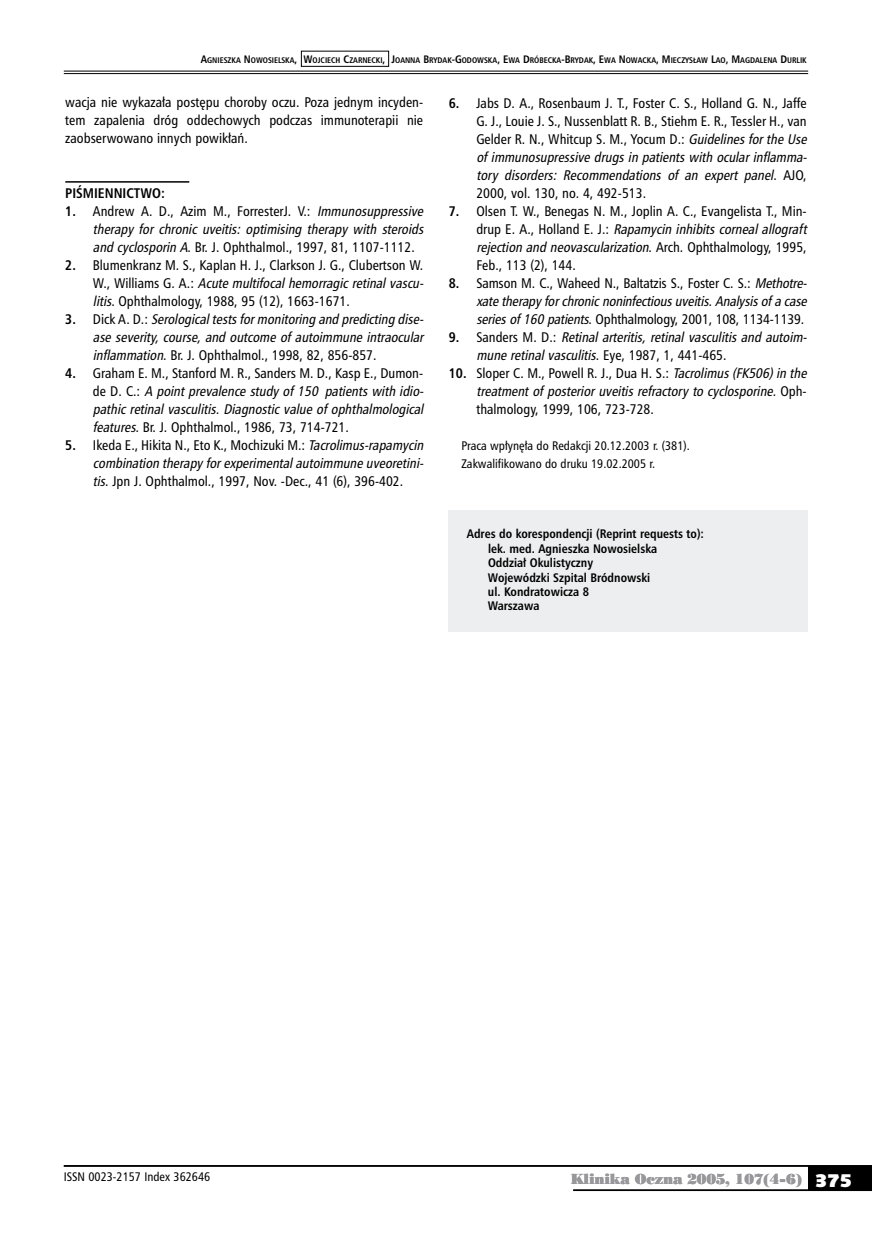
<style>
.page{position:relative;width:872px;height:1234px;background:#fff}
.page>*{position:absolute;margin:0;border:0;box-sizing:border-box;transform-origin:0 0}
.t1{font:13.5px/18px "Humnst 777 Cn PL";color:#000}
.t2{font:italic 13.5px/18px "Humnst 777 Cn PL";color:#000}
.t3{font:13.5px "Poster Bodoni PL";letter-spacing:-.015em;color:#98989c}
.t4{font:700 13.5px "Humnst 777 Cn PL";color:#000}
.t5{font:700 12px/14.4px "Humnst 777 Cn PL";color:#000}
.t6{font:12px/18px "Humnst 777 Cn PL";color:#000}
.t7{font:700 7.8px "Humnst 777 Cn PL";color:#000}
.s1{font-size:10.5px}
.s2{font-size:7.5px}
.s3{font-weight:700;font-style:normal}
.s4{font-style:normal}
.s5{font-weight:700}
.s6{font-style:italic}
.s7{font-family:"Humanst 531 U Blk PL";font-size:18px;color:#fff}
</style>
<div class="page">
<hr style="left:64px;top:71px;width:744px;height:1px;background:#000">
<hr style="left:64px;top:73px;width:744px;height:1px;background:#000">
<div style="left:808px;top:1165px;width:64px;height:25px;background:#000"></div>
<hr style="left:64px;top:1164px;width:808px;height:2px;background:#000">
<hr style="left:573px;top:1189px;width:299px;height:1px;background:#000">
<div style="left:301px;top:51px;width:88px;height:16px;border:1px solid #000"></div>
<div style="left:449px;top:510px;width:359px;height:121px;background:#edeeef"></div>
<hr style="left:65px;top:181px;width:124px;height:2px;background:#000">
<p class="t7" style="left:201px;top:55px;width:607px"><span class="s1">A</span>GNIESZKA <span class="s1">N</span> OWOSIELSKA<span class="s1">, W</span>OJCIECH <span class="s1">C</span>ZARNECKI<span class="s1">, J</span> OANNA <span class="s1">B</span>RYDAK<span class="s1">--G</span>ODOWSKA<span class="s1">, E</span>WA <span class="s1">D</span> RÓBECKA<span class="s1">--B</span>RYDAK<span class="s1">, E</span>WA <span class="s1">N</span> OWACKA<span class="s1">, M</span>IECZYS<span class="s2">Ł</span>AW <span class="s1">L</span>AO<span class="s1">, M</span>AGDALENA <span class="s1">D</span> URLIK</p>
<p class="t1" style="left:65px;top:93px;width:359px;text-align:justify">wacja nie wykazała postępu choroby oczu. Poza jednym incyden&shy;tem zapalenia dróg oddechowych podczas immunoterapii nie zaobserwowano innych powikłań.</p>
<p class="t4" style="left:65px;top:184px;width:101px">PI-ŚMIEN-NIC-TWO:</p>
<p class="t2" style="left:93px;top:201px;width:335px;text-align:justify;text-indent:-28px"><span class="s3">1.</span> <span class="s4">Andrew A. D., Azim M., ForresterJ. V.:</span> Immunosuppressive therapy for chronic uveitis: optimising therapy with steroids and cyclosporin A<span class="s4">. Br. J. Ophthalmol., 1997, 81, 1107-1112.</span></p>
<p class="t1" style="left:65px;top:255px;width:359px"><span class="s5">2.</span> Blumenkranz M. S., Kaplan H. J., Clarkson J. G., Clubertson W.</p>
<p class="t2" style="left:93px;top:273px;width:331px"><span class="s4">W . , W i l l i a m s G . A . :</span> Acute multifocalhemorragicretinalvascu-</p>
<p class="t1" style="left:93px;top:291px;width:258px"><span class="s6">litis</span>. Ophthalmology, 1988, 95 (12), 1663-1671.</p>
<p class="t2" style="left:65px;top:309px;width:358px"><span class="s3">3 .</span> <span class="s4">D i c k A . D . :</span> Serologicaltestsformonitoring and predicting dise-</p>
<p class="t2" style="left:93px;top:327px;width:335px">ase severity, course, and outcome of autoimmune intraocular</p>
<p class="t1" style="left:93px;top:345px;width:285px"><span class="s6">inflammation</span>. Br. J. Ophthalmol., 1998, 82, 856-857.</p>
<p class="t2" style="left:93px;top:363px;width:335px;text-indent:-28px"><span class="s3">4.</span> <span class="s4">Graham E. M., Stanford M. R., Sanders M. D., Kasp E., Dumon&shy;d e D . C . :</span> A point prevalence study of 150 patients with idio&shy;pathic retinal vasculitis. Diagnostic value of ophthalmological features.<span class="s4">Br. J. Ophthalmol., 1986, 73, 714-721.</span></p>
<p class="t1" style="left:93px;top:435px;width:335px;text-indent:-28px"><span class="s5">5.</span> Ikeda E., Hikita N., Eto K., Mochizuki M.: <span class="s6">Tacrolimus-rapamycin combination therapyforexperimentalautoimmune uveoretini&shy;tis</span>. Jpn J. Ophthalmol., 1997, Nov. -Dec., 41 (6), 396-402.</p>
<p class="t1" style="left:476px;top:93px;width:335px;text-indent:-28px"><span class="s5">6.</span> Jabs D. A., Rosenbaum J. T., Foster C. S., Holland G. N., Jaffe G. J., Louie J. S., Nussenblatt R. B., Stiehm E. R., Tessler H., van Gelder R. N., Whitcup S. M., Yocum D.: <span class="s6">Guidelinesforthe Use ofimmunosupressive drugsin patientswith ocularinflamma&shy;tory disorders: Recommendations of an expert panel</span>. AJ O , 2000, vol. 130, no. 4, 492-513.</p>
<p class="t1" style="left:476px;top:201px;width:335px;text-indent:-28px"><span class="s5">7.</span> Olsen T. W., Benegas N. M., Joplin A. C., Evangelista T., Min&shy;d r u p E . A . , H o l l a n d E . J . : <span class="s6">Rapamycin inhibits corneal allograft rejection and neovascularization</span>. A r c h . O p h t h a l m o l o g y, 1 9 9 5 , Feb., 113 (2), 144.</p>
<p class="t1" style="left:449px;top:273px;width:359px"><span class="s5">8.</span> Samson M. C., Waheed N., Baltatzis S., Foster C. S.: <span class="s6">Methotre-</span></p>
<p class="t2" style="left:476px;top:291px;width:335px">xatetherapyforchronicnoninfectiousuveitis.Analysisofa case</p>
<p class="t1" style="left:476px;top:309px;width:329px"><span class="s6">seriesof160 patients</span>. Ophthalmology, 2001, 108, 1134-1139.</p>
<p class="t2" style="left:449px;top:327px;width:358px"><span class="s3">9 .</span> <span class="s4">S a n d e r s M . D . :</span> Retinal arteritis, retinal vasculitis and autoim-</p>
<p class="t2" style="left:476px;top:345px;width:252px">mune retinalvasculitis<span class="s4">. E ye , 1 9 8 7 , 1 , 4 4 1 - 4 6 5 .</span></p>
<p class="t2" style="left:476px;top:363px;width:335px;text-indent:-28px"><span class="s3">10.</span> <span class="s4">Sloper C. M., Powell R. J., Dua H. S.:</span> Tacrolimus(FK506)in the treatment of posterior uveitis refractory to cyclosporine<span class="s4">. O p h - thalmology, 1999, 106, 723-728.</span></p>
<p class="t6" style="left:461px;top:436px;width:230px">Praca wpłynęła do Redakcji 20.12.2003 r. (381).<br>Zakwalifikowano do druku 19.02.2005 r.</p>
<p class="t5" style="left:488px;top:526px;width:217px;text-indent:-21px">Ad-res do ko-re-spon-den-cji (Re-print re-qu-ests to): lek. med. Agniesz-ka No-wo-siel-ska<br>Od-dział Oku-li-stycz-ny<br>Wo-je-wódz-ki Szpi-tal Bród-now-ski<br>ul. Kon-dra-to-wi-cza 8<br>War-sza-wa</p>
<p class="t6" style="left:64px;top:1166px;width:148px">ISSN 0023-2157 Index 362646</p>
<p class="t3" style="left:570px;top:1169px;width:283px">Klinika Oczna 2005, 107(4-6) <span class="s7">375</span></p>
</div>
